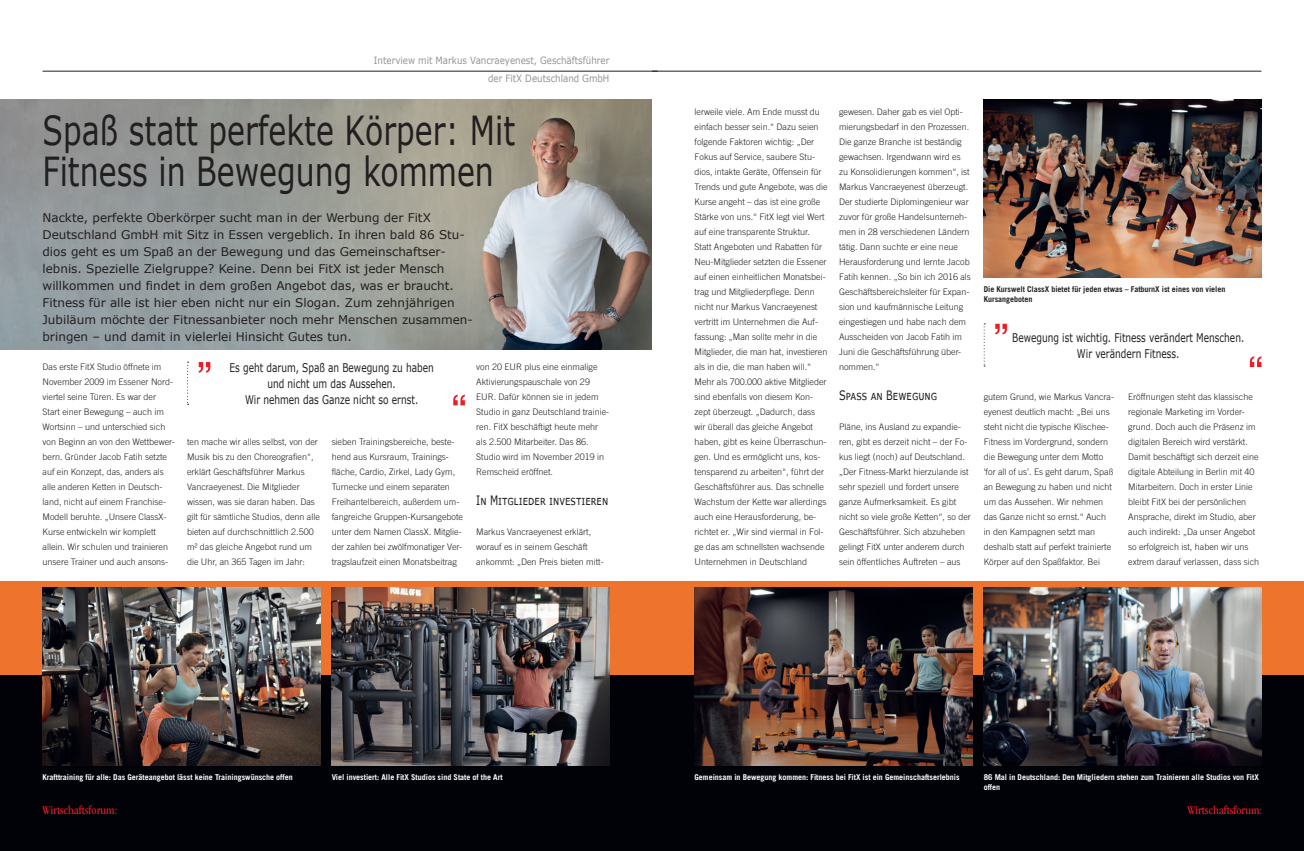
<style>
.page{position:relative;width:1304px;height:851px;background:#fff}
.page>*{position:absolute;margin:0;border:0;box-sizing:border-box;transform-origin:0 0}
.Headline{font:40px/40px "Verdana";color:#231f20;scale:.75 1}
.Zwischenüberschrift{font:13px "Verdana";color:#231f20;scale:.75 1}
.t1{font:condensed 12.2px "ITC Garamond Std";color:#ee1d23}
.Vorspann{font:12px/17px "Verdana";color:#231f20}
.Zitat{font:12px/16px "Verdana";color:#231f20;text-align:center;scale:.75 1}
.Interview_Kopfzeile{font:10px/18px "Verdana";color:#939598;text-align:right;scale:.87 1}
.Fließtext{font:300 9px/15px "Trade Gothic LT Pro";color:#231f20}
.BU{font:700 8px/10px "Trade Gothic LT Pro";color:#fff}
.BU-2{font:700 8px/10px "Trade Gothic LT Pro";color:#231f20}
</style>
<div class="page">
<div style="left:0;top:581px;width:1304px;height:94px;background:#ee732c"></div>
<div style="left:0;top:675px;width:1304px;height:175px;background:#000208"></div>
<img style="left:0;top:100px;width:652px;height:250px">
<hr style="left:43px;top:71px;width:615px;height:1px;background:#231f20">
<hr style="left:652px;top:71px;width:609px;height:1px;background:#231f20">
<svg style="left:187px;top:361px;width:2px;height:44px"></svg>
<svg style="left:199px;top:362px;width:11px;height:10px"></svg>
<svg style="left:453px;top:394px;width:12px;height:11px"></svg>
<img style="left:984px;top:99px;width:277px;height:179px">
<img style="left:43px;top:587px;width:277px;height:178px">
<img style="left:332px;top:587px;width:277px;height:178px">
<img style="left:694px;top:587px;width:278px;height:178px">
<img style="left:984px;top:587px;width:277px;height:178px">
<svg style="left:984px;top:323px;width:1px;height:43px"></svg>
<svg style="left:995px;top:324px;width:12px;height:10px"></svg>
<svg style="left:1250px;top:356px;width:11px;height:11px"></svg>
<p class="Interview_Kopfzeile" style="left:374px;top:52px;width:272px">Interview mit Markus Vancraeyenest, Geschäftsführer der FitX Deutschland GmbH</p>
<p class="Headline" style="left:43px;top:110px;width:632px">Spaß statt perfekte Körper: Mit<br>Fitness in Bewegung kommen</p>
<p class="Vorspann" style="left:43px;top:209px;width:432px">Nackte, perfekte Oberkörper sucht man in der Werbung der FitX Deutschland GmbH mit Sitz in Essen vergeblich. In ihren bald 86 Stu&shy;dios geht es um Spaß an der Bewegung und das Gemeinschaftser&shy;lebnis. Spezielle Zielgruppe? Keine. Denn bei FitX ist jeder Mensch willkommen und findet in dem großen Angebot das, was er braucht.<br>Fitness für alle ist hier eben nicht nur ein Slogan. Zum zehnjährigen Jubiläum möchte der Fitnessanbieter noch mehr Menschen zusammen&shy;bringen – und damit in vielerlei Hinsicht Gutes tun.</p>
<p class="Fließtext" style="left:43px;top:359px;width:134px">Das erste FitX Studio öffnete im<br>November 2009 im Essener Nord&shy;viertel seine Türen. Es war der<br>Start einer Bewegung – auch im<br>Wortsinn – und unterschied sich von Beginn an von den Wettbewer&shy;bern. Gründer Jacob Fatih setzte auf ein Konzept, das, anders als alle anderen Ketten in Deutsch&shy;land, nicht auf einem Franchise-<br>Modell beruhte. „Unsere ClassX-<br>Kurse entwickeln wir komplett allein. Wir schulen und trainieren unsere Trainer und auch ansons-</p>
<p class="Zitat" style="left:230px;top:359px;width:274px">Es geht darum, Spaß an Bewegung zu haben und nicht um das Aussehen.<br>Wir nehmen das Ganze nicht so ernst.</p>
<p class="Fließtext" style="left:476px;top:359px;width:135px">von 20 EUR plus eine einmalige<br>Aktivierungspauschale von 29<br>EUR. Dafür können sie in jedem<br>Studio in ganz Deutschland trainie&shy;ren. FitX beschäftigt heute mehr als 2.500 Mitarbeiter. Das 86.<br>Studio wird im November 2019 in<br>Remscheid eröffnet.</p>
<p class="Zwischenüberschrift" style="left:476px;top:491px;width:178px">In Mitglieder investieren</p>
<p class="Fließtext" style="left:476px;top:524px;width:129px">Markus Vancraeyenest erklärt, worauf es in seinem Geschäft ankommt: „Den Preis bieten mitt-</p>
<p class="Fließtext" style="left:187px;top:434px;width:134px">ten mache wir alles selbst, von der<br>Musik bis zu den Choreografien“, erklärt Geschäftsführer Markus<br>Vancraeyenest. Die Mitglieder wissen, was sie daran haben. Das gilt für sämtliche Studios, denn alle bieten auf durchschnittlich 2.500 m² das gleiche Angebot rund um die Uhr, an 365 Tagen im Jahr:</p>
<p class="Fließtext" style="left:332px;top:434px;width:133px">sieben Trainingsbereiche, beste&shy;hend aus Kursraum, Trainings&shy;fläche, Cardio, Zirkel, Lady Gym, Turnecke und einem separaten Freihantelbereich, außerdem um&shy;fangreiche Gruppen-Kursangebote unter dem Namen ClassX. Mitglie&shy;der zahlen bei zwölfmonatiger Ver&shy;tragslaufzeit einen Monatsbeitrag</p>
<p class="Fließtext" style="left:694px;top:104px;width:135px">lerweile viele. Am Ende musst du einfach besser sein.“ Dazu seien folgende Faktoren wichtig: „Der Fokus auf Service, saubere Stu&shy;dios, intakte Geräte, Offensein für Trends und gute Angebote, was die Kurse angeht – das ist eine große Stärke von uns.“ FitX legt viel Wert auf eine transparente Struktur.<br>Statt Angeboten und Rabatten für Neu-Mitglieder setzten die Essener auf einen einheitlichen Monatsbei&shy;trag und Mitgliederpflege. Denn nicht nur Markus Vancraeyenest vertritt im Unternehmen die Auf&shy;fassung: „Man sollte mehr in die Mitglieder, die man hat, investieren als in die, die man haben will.“ Mehr als 700.000 aktive Mitglieder sind ebenfalls von diesem Kon&shy;zept überzeugt. „Dadurch, dass wir überall das gleiche Angebot haben, gibt es keine Überraschun&shy;gen. Und es ermöglicht uns, kos&shy;tensparend zu arbeiten“, führt der Geschäftsführer aus. Das schnelle Wachstum der Kette war allerdings auch eine Herausforderung, be&shy;richtet er. „Wir sind viermal in Fol&shy;ge das am schnellsten wachsende Unternehmen in Deutschland</p>
<p class="Fließtext" style="left:839px;top:104px;width:133px">gewesen. Daher gab es viel Opti&shy;mierungsbedarf in den Prozessen.<br>Die ganze Branche ist beständig gewachsen. Irgendwann wird es zu Konsolidierungen kommen“, ist<br>Markus Vancraeyenest überzeugt.<br>Der studierte Diplomingenieur war zuvor für große Handelsunterneh&shy;men in 28 verschiedenen Ländern tätig. Dann suchte er eine neue<br>Herausforderung und lernte Jacob<br>Fatih kennen. „So bin ich 2016 als<br>Geschäftsbereichsleiter für Expan&shy;sion und kaufmännische Leitung eingestiegen und habe nach dem<br>Ausscheiden von Jacob Fatih im<br>Juni die Geschäftsführung über&shy;nommen.“</p>
<p class="Zwischenüberschrift" style="left:839px;top:386px;width:132px">Spass an Bewegung</p>
<p class="Fließtext" style="left:839px;top:419px;width:133px">Pläne, ins Ausland zu expandie&shy;ren, gibt es derzeit nicht – der Fo&shy;kus liegt (noch) auf Deutschland. „Der Fitness-Markt hierzulande ist sehr speziell und fordert unsere ganze Aufmerksamkeit. Es gibt nicht so viele große Ketten“, so der Geschäftsführer. Sich abzuheben gelingt FitX unter anderem durch sein öffentliches Auftreten – aus</p>
<p class="BU-2" style="left:984px;top:284px;width:243px">Die Kurswelt ClassX bietet für jeden etwas – FatburnX ist eines von vielen<br>Kursangeboten</p>
<p class="Zitat" style="left:1012px;top:329px;width:311px">Bewegung ist wichtig. Fitness verändert Menschen.<br>Wir verändern Fitness.</p>
<p class="Fließtext" style="left:984px;top:389px;width:132px">gutem Grund, wie Markus Vancra&shy;eyenest deutlich macht: „Bei uns steht nicht die typische Klischee-<br>Fitness im Vordergrund, sondern die Bewegung unter dem Motto ‘for all of us’. Es geht darum, Spaß an Bewegung zu haben und nicht um das Aussehen. Wir nehmen das Ganze nicht so ernst.“ Auch in den Kampagnen setzt man deshalb statt auf perfekt trainierte<br>Körper auf den Spaßfaktor. Bei</p>
<p class="Fließtext" style="left:1128px;top:389px;width:132px">Eröffnungen steht das klassische regionale Marketing im Vorder&shy;grund. Doch auch die Präsenz im digitalen Bereich wird verstärkt.<br>Damit beschäftigt sich derzeit eine digitale Abteilung in Berlin mit 40<br>Mitarbeitern. Doch in erster Linie bleibt FitX bei der persönlichen Ansprache, direkt im Studio, aber auch indirekt: „Da unser Angebot so erfolgreich ist, haben wir uns extrem darauf verlassen, dass sich</p>
<p class="BU" style="left:43px;top:772px;width:252px">Krafttraining für alle: Das Geräteangebot lässt keine Trainingswünsche offen</p>
<p class="BU" style="left:332px;top:772px;width:172px">Viel investiert: Alle FitX Studios sind State of the Art</p>
<p class="BU" style="left:694px;top:772px;width:267px">Gemeinsam in Bewegung kommen: Fitness bei FitX ist ein Gemeinschaftserlebnis</p>
<p class="BU" style="left:984px;top:772px;width:277px">86 Mal in Deutschland: Den Mitgliedern stehen zum Trainieren alle Studios von FitX offen</p>
<p class="t1" style="left:43px;top:803px;width:76px">Wirtschaftsforum:</p>
<p class="t1" style="left:1187px;top:803px;width:76px">Wirtschaftsforum:</p>
</div>
